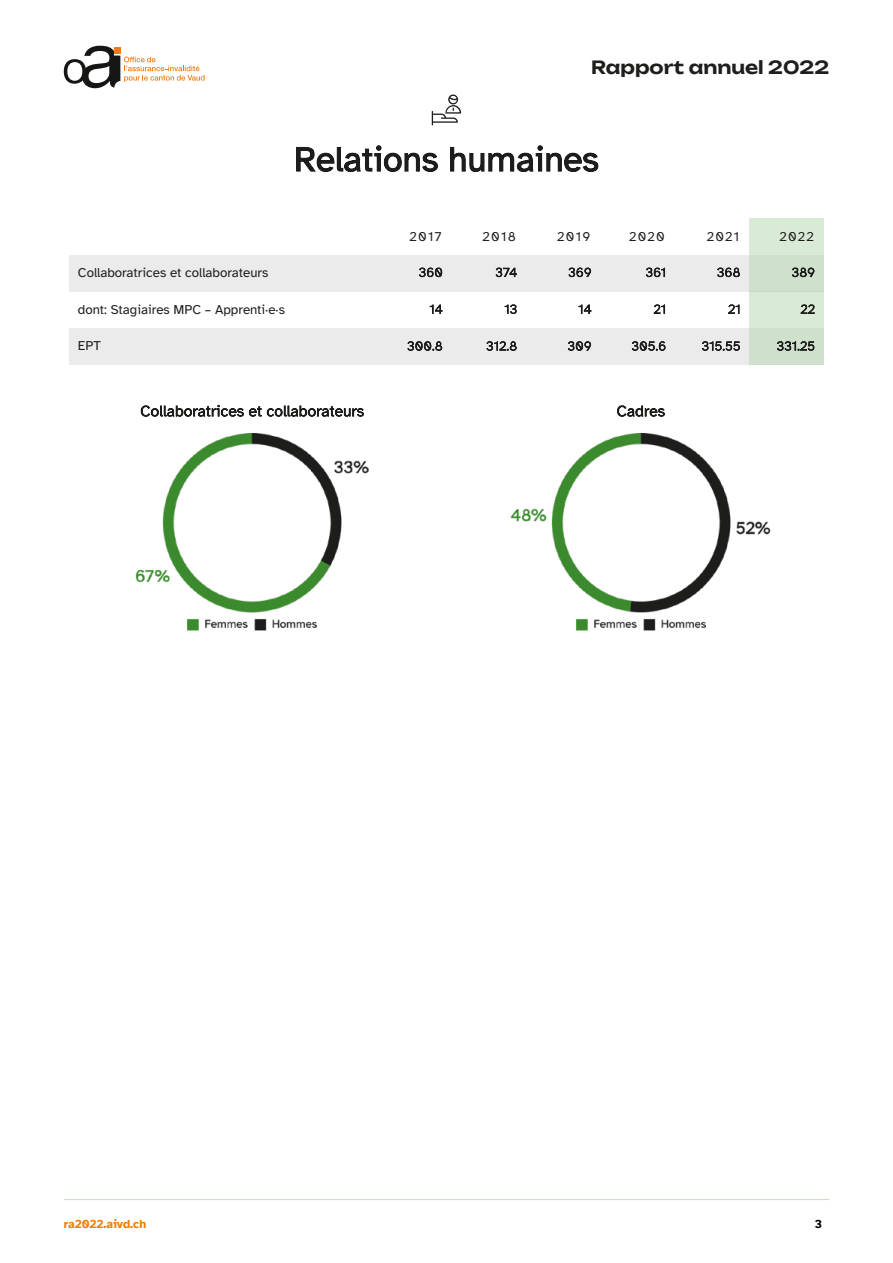
<style>
.page{position:relative;width:893px;height:1263px;background:#fff}
.page>*{position:absolute;margin:0;border:0;box-sizing:border-box;transform-origin:0 0}
.t1{font:600 18px "Unbounded";color:#1e1e1c}
.t2{font:13.35px "Atkinson Hyperlegible";color:#1d1d1b}
.t3{font:700 12px "Atkinson Hyperlegible";color:#ef7d00}
.t4{font:700 12px "Atkinson Hyperlegible";color:#000}
</style>
<div class="page">
<hr style="left:64px;top:1199px;width:765px;height:1px;background:#3c8a2e">
<svg style="left:64px;top:46px;width:141px;height:42px"></svg>
<div style="left:749px;top:218px;width:74px;height:37px;background:#d9ebd6"></div>
<div style="left:70px;top:255px;width:307px;height:37px;background:#ebebeb"></div>
<div style="left:377px;top:255px;width:74px;height:37px;background:#ebebeb"></div>
<div style="left:451px;top:255px;width:75px;height:37px;background:#ebebeb"></div>
<div style="left:526px;top:255px;width:74px;height:37px;background:#ebebeb"></div>
<div style="left:600px;top:255px;width:74px;height:37px;background:#ebebeb"></div>
<div style="left:674px;top:255px;width:75px;height:37px;background:#ebebeb"></div>
<div style="left:749px;top:255px;width:74px;height:37px;background:#cfe1cc"></div>
<div style="left:749px;top:292px;width:74px;height:36px;background:#d9ebd6"></div>
<div style="left:70px;top:328px;width:307px;height:37px;background:#ebebeb"></div>
<div style="left:377px;top:328px;width:74px;height:37px;background:#ebebeb"></div>
<div style="left:451px;top:328px;width:75px;height:37px;background:#ebebeb"></div>
<div style="left:526px;top:328px;width:74px;height:37px;background:#ebebeb"></div>
<div style="left:600px;top:328px;width:74px;height:37px;background:#ebebeb"></div>
<div style="left:674px;top:328px;width:75px;height:37px;background:#ebebeb"></div>
<div style="left:749px;top:328px;width:74px;height:37px;background:#cfe1cc"></div>
<svg style="left:432px;top:95px;width:29px;height:30px"></svg>
<svg style="left:296px;top:145px;width:302px;height:27px"></svg>
<svg style="left:419px;top:268px;width:23px;height:9px"></svg>
<svg style="left:496px;top:268px;width:21px;height:9px"></svg>
<svg style="left:568px;top:268px;width:23px;height:9px"></svg>
<svg style="left:646px;top:268px;width:19px;height:9px"></svg>
<svg style="left:717px;top:268px;width:23px;height:9px"></svg>
<svg style="left:792px;top:268px;width:22px;height:9px"></svg>
<svg style="left:430px;top:305px;width:13px;height:9px"></svg>
<svg style="left:505px;top:304px;width:12px;height:10px"></svg>
<svg style="left:578px;top:305px;width:13px;height:9px"></svg>
<svg style="left:654px;top:304px;width:11px;height:10px"></svg>
<svg style="left:728px;top:304px;width:11px;height:10px"></svg>
<svg style="left:801px;top:304px;width:14px;height:10px"></svg>
<svg style="left:407px;top:341px;width:35px;height:10px"></svg>
<svg style="left:486px;top:341px;width:31px;height:10px"></svg>
<svg style="left:568px;top:341px;width:23px;height:10px"></svg>
<svg style="left:632px;top:341px;width:34px;height:10px"></svg>
<svg style="left:702px;top:341px;width:38px;height:10px"></svg>
<svg style="left:777px;top:341px;width:37px;height:10px"></svg>
<svg style="left:141px;top:405px;width:223px;height:12px"></svg>
<img style="left:135px;top:433px;width:234px;height:198px">
<svg style="left:617px;top:405px;width:48px;height:12px"></svg>
<img style="left:510px;top:433px;width:261px;height:198px">
<h1 class="t1" style="left:591px;top:53px;width:240px">Rapport annuel 2022</h1>
<p class="t2" style="left:78px;top:265px;width:192px">Collaboratrices et collaborateurs</p>
<p class="t2" style="left:78px;top:302px;width:209px">dont: Stagiaires MPC – Apprenti·e·s</p>
<p class="t2" style="left:78px;top:339px;width:24px">EPT</p>
<p class="t2" style="left:409px;top:229px;width:34px">2017</p>
<p class="t2" style="left:482px;top:229px;width:35px">2018</p>
<p class="t2" style="left:557px;top:229px;width:35px">2019</p>
<p class="t2" style="left:629px;top:229px;width:37px">2020</p>
<p class="t2" style="left:707px;top:229px;width:34px">2021</p>
<p class="t2" style="left:779px;top:229px;width:36px">2022</p>
<p class="t3" style="left:64px;top:1216px;width:84px">ra2022.aivd.ch</p>
<p class="t4" style="left:815px;top:1216px;width:9px">3</p>
</div>
